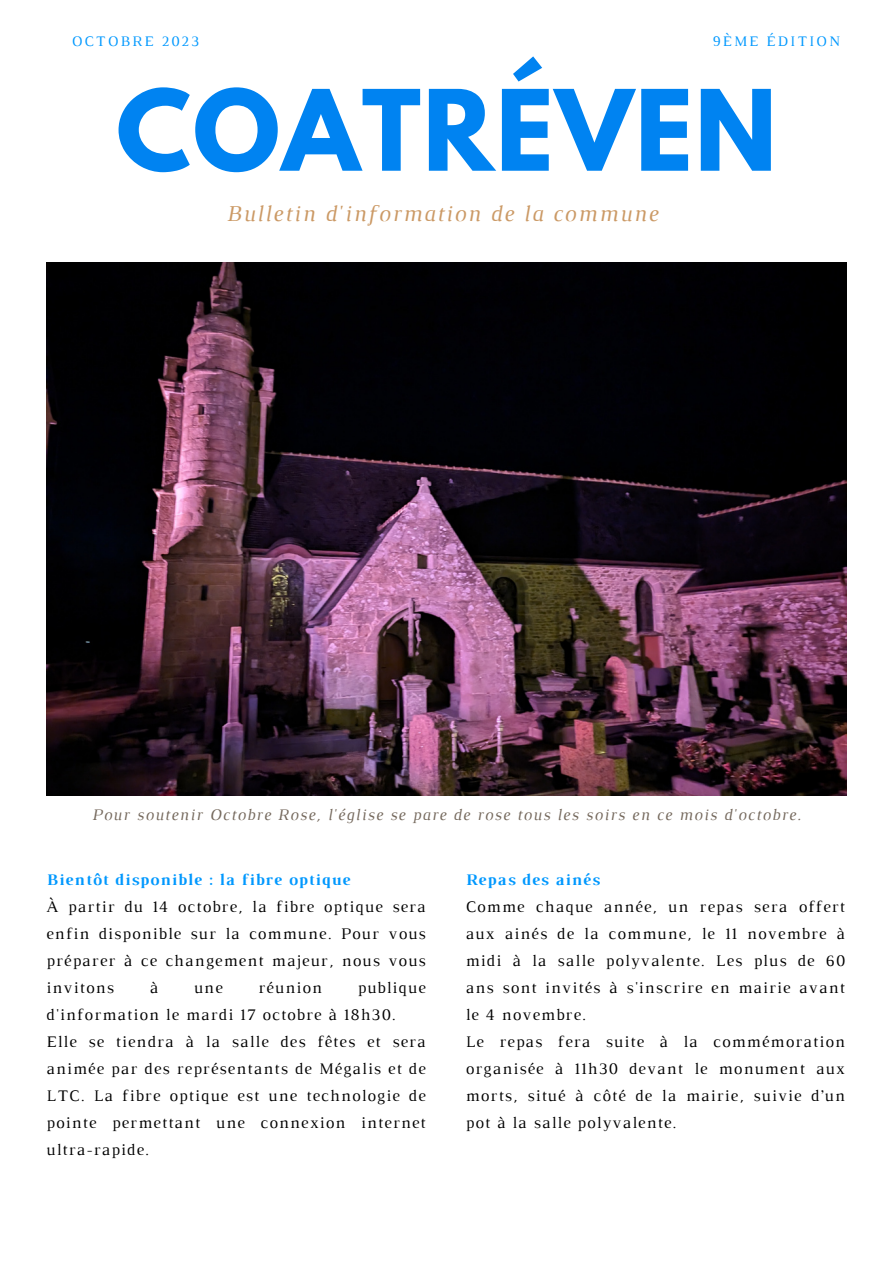
<style>
.page{position:relative;width:893px;height:1264px;background:#fff}
.page>*{position:absolute;margin:0;border:0;box-sizing:border-box;transform-origin:0 0}
.t1{font:700 99.15px "League Spartan";letter-spacing:.02em;color:#0083f1}
.t2{font:italic 23.1px "Luthier";letter-spacing:.07em;color:#cb9965}
.t3{font:16.5px/27px "Luthier";letter-spacing:.07em;color:#000;text-align:justify}
.t4{font:700 16.5px "Luthier";letter-spacing:.07em;color:#0098fe}
.t5{font:italic 16.35px "Luthier";letter-spacing:.075em;color:#75695d}
.t6{font:14.85px "Luthier";letter-spacing:.14em;color:#0098fe}
</style>
<div class="page">
<img style="left:46px;top:262px;width:800px;height:533px">
<p class="t6" style="left:72px;top:36px;width:129px">OCTOBRE 2023</p>
<p class="t6" style="left:712px;top:36px;width:129px">9ÈME ÉDITION</p>
<p class="t1" style="left:116px;top:81px;width:662px">COATRÉVEN</p>
<p class="t2" style="left:226px;top:205px;width:433px">Bulletin d'information de la commune</p>
<p class="t5" style="left:92px;top:808px;width:710px">Pour soutenir Octobre Rose, l'église se pare de rose tous les soirs en ce mois d'octobre.</p>
<p class="t4" style="left:46px;top:873px;width:305px">Bientôt disponible : la fibre optique</p>
<p class="t3" style="left:46px;top:894px;width:381px">À partir du 14 octobre, la fibre optique sera enfin disponible sur la commune. Pour vous préparer à ce changement majeur, nous vous invitons</p>
<p class="t3" style="left:46px;top:975px;width:381px;text-indent:311px">publique d'information le mardi 17 octobre à 18h30.</p>
<p class="t3" style="left:46px;top:1029px;width:381px">Elle se tiendra à la salle des fêtes et sera animée par des représentants de Mégalis et de LTC. La fibre optique est une technologie de pointe permettant une connexion internet ultra-rapide.</p>
<p class="t3" style="left:150px;top:975px;width:10px">à</p>
<p class="t3" style="left:194px;top:975px;width:30px">une</p>
<p class="t3" style="left:258px;top:975px;width:65px">réunion</p>
<p class="t4" style="left:465px;top:873px;width:135px">Repas des ainés</p>
<p class="t3" style="left:465px;top:894px;width:381px">Comme chaque année, un repas sera offert aux ainés de la commune, le 11 novembre à midi à la salle polyvalente. Les plus de 60 ans sont invités à s'inscrire en mairie avant le 4 novembre.</p>
<p class="t3" style="left:465px;top:1029px;width:381px">Le repas fera suite à la commémoration organisée à 11h30 devant le monument aux morts, situé à côté de la mairie, suivie d’un pot à la salle polyvalente.</p>
</div>
